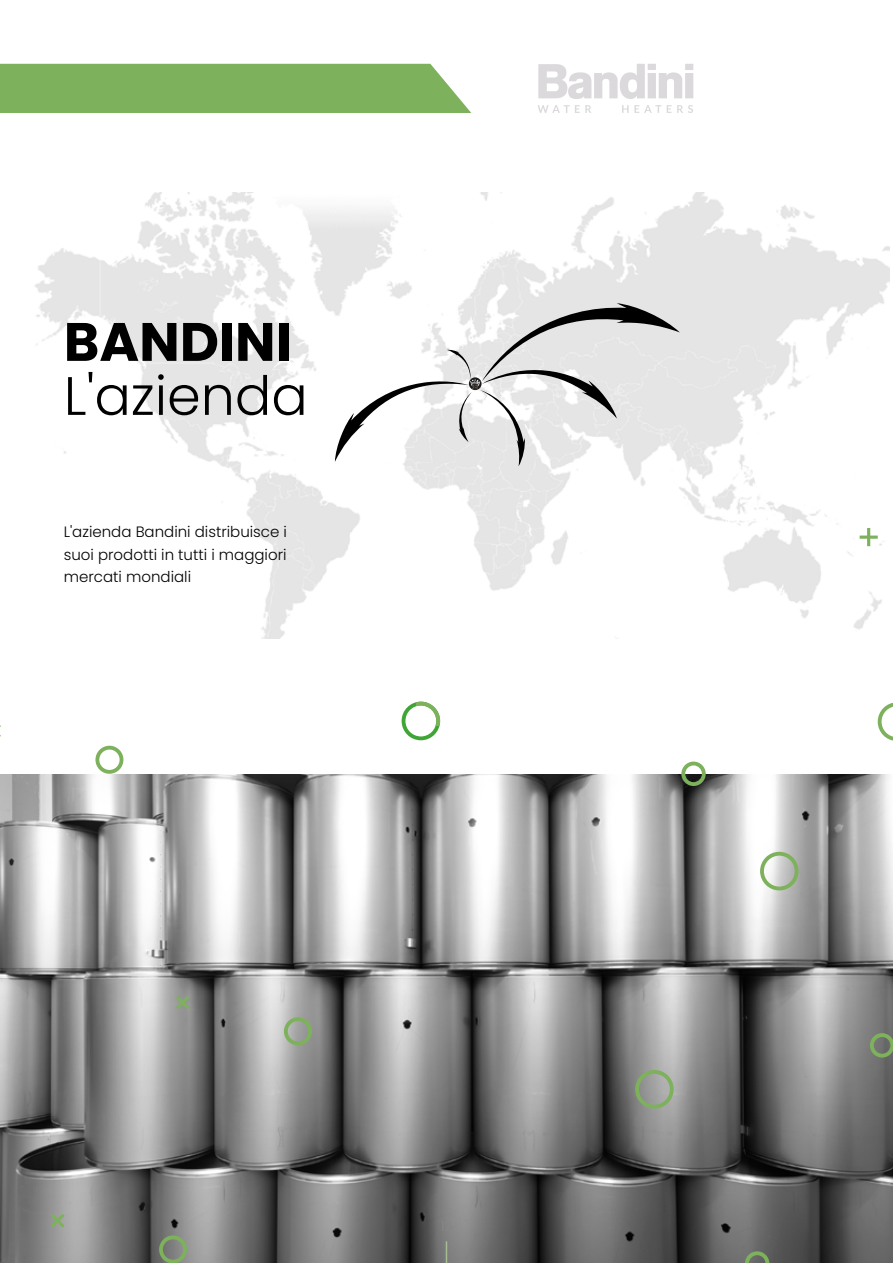
<style>
.page{position:relative;width:893px;height:1263px;background:#fff}
.page>*{position:absolute;margin:0;border:0;box-sizing:border-box;transform-origin:0 0}
.t1{font:300 54px "Poppins";color:#000}
.t2{font:700 54px "Poppins";color:#000}
.t3{font:300 15px/22.5px "Poppins";color:#000;text-align:justify}
</style>
<div class="page">
<img style="left:0;top:775px;width:893px;height:488px">
<div style="left:0;top:64px;width:471px;height:49px;background:#7db15c"></div>
<svg style="left:446px;top:1241px;width:1px;height:22px"></svg>
<svg style="left:538px;top:64px;width:155px;height:35px"></svg>
<svg style="left:537px;top:105px;width:156px;height:8px"></svg>
<img style="left:35px;top:192px;width:855px;height:447px">
<svg style="left:335px;top:303px;width:345px;height:163px"></svg>
<svg style="left:878px;top:703px;width:15px;height:38px"></svg>
<svg style="left:681px;top:762px;width:25px;height:24px"></svg>
<svg style="left:95px;top:746px;width:28px;height:28px"></svg>
<svg style="left:860px;top:528px;width:18px;height:18px"></svg>
<svg style="left:402px;top:702px;width:38px;height:38px"></svg>
<svg style="left:416px;top:702px;width:24px;height:24px"></svg>
<svg style="left:870px;top:1033px;width:23px;height:24px"></svg>
<svg style="left:284px;top:1017px;width:28px;height:28px"></svg>
<svg style="left:176px;top:996px;width:13px;height:13px"></svg>
<svg style="left:760px;top:852px;width:39px;height:38px"></svg>
<svg style="left:745px;top:1251px;width:24px;height:12px"></svg>
<svg style="left:159px;top:1235px;width:28px;height:28px"></svg>
<svg style="left:51px;top:1214px;width:14px;height:13px"></svg>
<svg style="left:635px;top:1070px;width:39px;height:38px"></svg>
<h1 class="t2" style="left:64px;top:311px;width:229px">BANDINI</h1>
<h1 class="t1" style="left:64px;top:365px;width:245px">L'azienda</h1>
<p class="t3" style="left:64px;top:521px;width:225px">L'azienda Bandini distribuisce i suoi prodotti in tutti i maggiori mercati mondiali</p>
</div>
